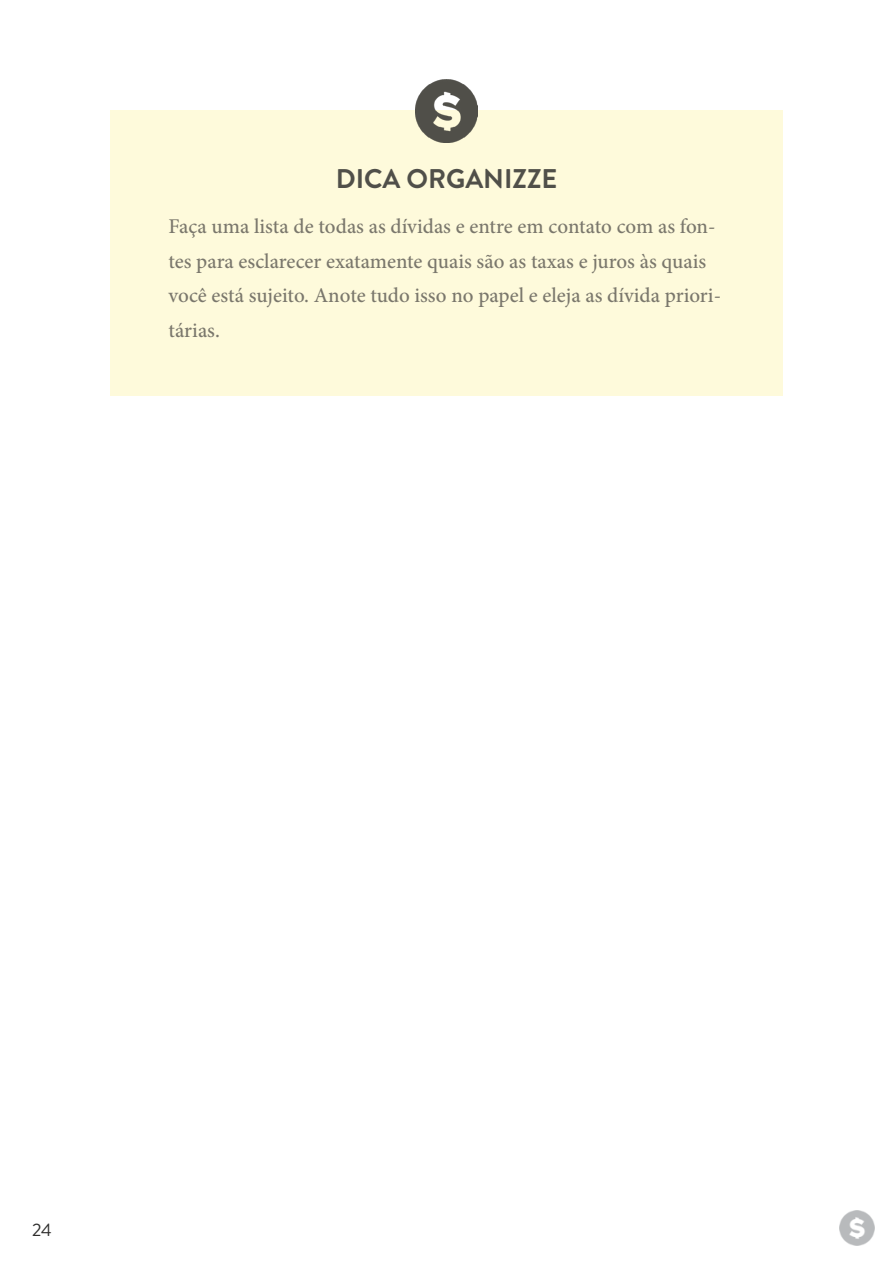
<style>
.page{position:relative;width:893px;height:1263px;background:#fff}
.page>*{position:absolute;margin:0;border:0;box-sizing:border-box;transform-origin:0 0}
.t1{font:700 27px "Brandon Grotesque";color:#504f49}
.t2{font:500 21px/34.5px "Minion Pro";color:#7a776c}
.t3{font:18px "Brandon Grotesque";color:#2f2e2d}
</style>
<div class="page">
<div style="left:111px;top:111px;width:672px;height:285px;background:#fefadb"></div>
<img style="left:415px;top:80px;width:63px;height:63px">
<img style="left:840px;top:1211px;width:34px;height:34px">
<p class="t1" style="left:336px;top:160px;width:223px">DICA ORGANIZZE</p>
<p class="t2" style="left:168px;top:209px;width:554px">Faça uma lista de todas as dívidas e entre em contato com as fon&shy;tes para esclarecer exatamente quais são as taxas e juros às quais você está sujeito. Anote tudo isso no papel e eleja as dívida priori&shy;tárias.</p>
<p class="t3" style="left:32px;top:1218px;width:21px">24</p>
</div>
